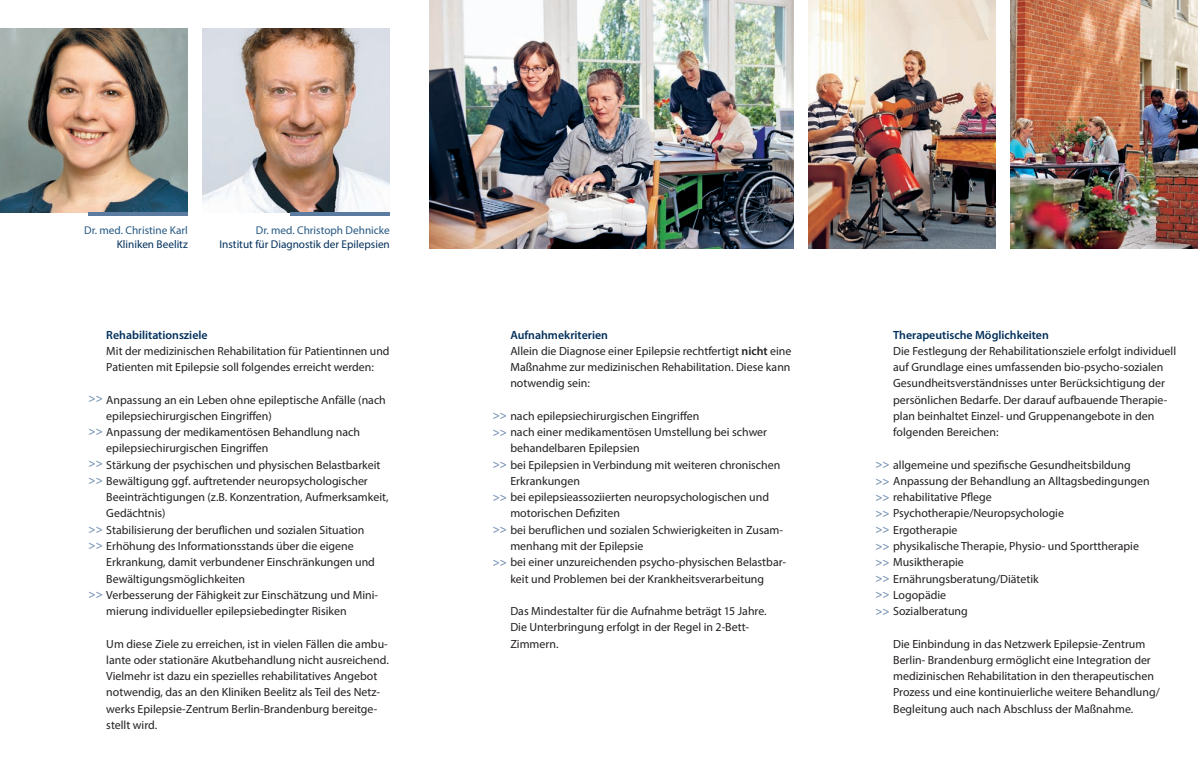
<style>
.page{position:relative;width:1198px;height:780px;background:#fff}
.page>*{position:absolute;margin:0;border:0;box-sizing:border-box;transform-origin:0 0}
.Fließtext{font:11.88px/16.2px "Myriad Pro";color:#231f20}
.Fließtext-2{font:600 11.88px "Myriad Pro";color:#002f5b}
.Headline_klein{font:600 11.88px "Myriad Pro";color:#002f5b}
.Fließtext-3{font:600 11.88px "Myriad Pro";color:#7590b1}
.t1{font:11.25px "Myriad Pro";color:#002f5b}
.t2{font:11.25px "Myriad Pro";color:#255882}
.s1{font-weight:600}
.s2{font-weight:600;color:#7590b1}
</style>
<div class="page">
<img style="left:430px;top:0;width:364px;height:248px">
<img style="left:808px;top:0;width:188px;height:248px">
<img style="left:1010px;top:0;width:188px;height:248px">
<img style="left:202px;top:28px;width:188px;height:185px">
<hr style="left:290px;top:213px;width:100px;height:3px;background:#5b7ba1">
<img style="left:0;top:28px;width:188px;height:185px">
<hr style="left:88px;top:213px;width:100px;height:3px;background:#5b7ba1">
<p class="t2" style="left:84px;top:224px;width:105px">Dr. med. Christine Karl</p>
<p class="t1" style="left:117px;top:237px;width:73px">Kliniken Beelitz</p>
<p class="t2" style="left:256px;top:224px;width:135px">Dr. med. Christoph Dehnicke</p>
<p class="t1" style="left:219px;top:237px;width:172px">Institut für Diagnostik der Epilepsien</p>
<p class="Fließtext-2" style="left:106px;top:327px;width:103px">Rehabilitationsziele</p>
<p class="Fließtext" style="left:106px;top:342px;width:285px">Mit der medizinischen Rehabilitation für Patientinnen und<br>Patienten mit Epilepsie soll folgendes erreicht werden:</p>
<p class="Fließtext" style="left:106px;top:391px;width:281px">Anpassung an ein Leben ohne epileptische Anfälle (nach epilepsiechirurgischen Eingriffen)</p>
<p class="Fließtext" style="left:106px;top:424px;width:255px">Anpassung der medikamentösen Behandlung nach epilepsiechirurgischen Eingriffen</p>
<p class="Fließtext" style="left:106px;top:456px;width:276px">Stärkung der psychischen und physischen Belastbarkeit</p>
<p class="Fließtext" style="left:106px;top:472px;width:284px">Bewältigung ggf. auftretender neuropsychologischer<br>Beeinträchtigungen (z.B. Konzentration, Aufmerksamkeit,<br>Gedächtnis)</p>
<p class="Fließtext" style="left:106px;top:521px;width:259px">Stabilisierung der beruflichen und sozialen Situation</p>
<p class="Fließtext" style="left:106px;top:537px;width:270px">Erhöhung des Informationsstands über die eigene<br>Erkrankung, damit verbundener Einschränkungen und<br>Bewältigungsmöglichkeiten</p>
<p class="Fließtext" style="left:106px;top:586px;width:273px">Verbesserung der Fähigkeit zur Einschätzung und Mini&shy;mierung individueller epilepsiebedingter Risiken</p>
<p class="Fließtext" style="left:106px;top:635px;width:284px">Um diese Ziele zu erreichen, ist in vielen Fällen die ambu&shy;lante oder stationäre Akutbehandlung nicht ausreichend.<br>Vielmehr ist dazu ein spezielles rehabilitatives Angebot notwendig, das an den Kliniken Beelitz als Teil des Netz&shy;werks Epilepsie-Zentrum Berlin-Brandenburg bereitge&shy;stellt wird.</p>
<p class="Fließtext-3" style="left:89px;top:391px;width:16px">&gt;&gt;</p>
<p class="Fließtext-3" style="left:89px;top:423px;width:16px">&gt;&gt;</p>
<p class="Fließtext-3" style="left:89px;top:456px;width:16px">&gt;&gt;</p>
<p class="Fließtext-3" style="left:89px;top:472px;width:16px">&gt;&gt;</p>
<p class="Fließtext-3" style="left:89px;top:521px;width:16px">&gt;&gt;</p>
<p class="Fließtext-3" style="left:89px;top:537px;width:16px">&gt;&gt;</p>
<p class="Fließtext-3" style="left:89px;top:586px;width:16px">&gt;&gt;</p>
<p class="Fließtext-2" style="left:510px;top:327px;width:99px">Aufnahmekriterien</p>
<p class="Fließtext" style="left:510px;top:342px;width:282px;text-align:justify">Allein die Diagnose einer Epilepsie rechtfertigt <span class="s1">nicht</span> eine Maßnahme zur medizinischen Rehabilitation. Diese kann notwendig sein:</p>
<p class="Fließtext" style="left:493px;top:407px;width:208px"><span class="s2">&gt;&gt;</span> nach epilepsiechirurgischen Eingriffen</p>
<p class="Fließtext" style="left:510px;top:424px;width:258px;text-indent:-18px"><span class="s2">&gt;&gt;</span> nach einer medikamentösen Umstellung bei schwer behandelbaren Epilepsien</p>
<p class="Fließtext" style="left:510px;top:456px;width:271px;text-indent:-18px"><span class="s2">&gt;&gt;</span> bei Epilepsien in Verbindung mit weiteren chronischen<br>Erkrankungen</p>
<p class="Fließtext" style="left:510px;top:489px;width:260px;text-indent:-18px"><span class="s2">&gt;&gt;</span> bei epilepsieassoziierten neuropsychologischen und motorischen Defiziten</p>
<p class="Fließtext" style="left:510px;top:521px;width:274px;text-indent:-18px"><span class="s2">&gt;&gt;</span> bei beruflichen und sozialen Schwierigkeiten in Zusam&shy;menhang mit der Epilepsie</p>
<p class="Fließtext" style="left:493px;top:554px;width:295px;text-align:center"><span class="s2">&gt;&gt;</span> bei einer unzureichenden psycho-physischen Belastbar&shy;keit und Problemen bei der Krankheitsverarbeitung</p>
<p class="Fließtext" style="left:510px;top:602px;width:258px">Das Mindestalter für die Aufnahme beträgt 15 Jahre.</p>
<p class="Fließtext" style="left:510px;top:619px;width:240px">Die Unterbringung erfolgt in der Regel in 2-Bett-<br>Zimmern.</p>
<p class="Headline_klein" style="left:893px;top:327px;width:157px">Therapeutische Möglichkeiten</p>
<p class="Fließtext" style="left:893px;top:342px;width:284px">Die Festlegung der Rehabilitationsziele erfolgt individuell auf Grundlage eines umfassenden bio-psycho-sozialen Gesundheitsverständnisses unter Berücksichtigung der persönlichen Bedarfe. Der darauf aufbauende Therapie&shy;plan beinhaltet Einzel- und Gruppenangebote in den folgenden Bereichen:</p>
<p class="Fließtext" style="left:875px;top:456px;width:257px"><span class="s2">&gt;&gt;</span> allgemeine und spezifische Gesundheitsbildung</p>
<p class="Fließtext" style="left:875px;top:472px;width:276px"><span class="s2">&gt;&gt;</span> Anpassung der Behandlung an Alltagsbedingungen</p>
<p class="Fließtext" style="left:875px;top:489px;width:118px"><span class="s2">&gt;&gt;</span> rehabilitative Pflege</p>
<p class="Fließtext" style="left:875px;top:505px;width:190px"><span class="s2">&gt;&gt;</span> Psychotherapie/Neuropsychologie</p>
<p class="Fließtext" style="left:875px;top:521px;width:84px"><span class="s2">&gt;&gt;</span> Ergotherapie</p>
<p class="Fließtext" style="left:875px;top:537px;width:265px"><span class="s2">&gt;&gt;</span> physikalische Therapie, Physio- und Sporttherapie</p>
<p class="Fließtext" style="left:875px;top:554px;width:90px"><span class="s2">&gt;&gt;</span> Musiktherapie</p>
<p class="Fließtext" style="left:875px;top:570px;width:165px"><span class="s2">&gt;&gt;</span> Ernährungsberatung/Diätetik</p>
<p class="Fließtext" style="left:875px;top:586px;width:72px"><span class="s2">&gt;&gt;</span> Logopädie</p>
<p class="Fließtext" style="left:875px;top:602px;width:94px"><span class="s2">&gt;&gt;</span> Sozialberatung</p>
<p class="Fließtext" style="left:893px;top:635px;width:268px">Die Einbindung in das Netzwerk Epilepsie-Zentrum Berlin- Brandenburg ermöglicht eine Integration der medizinischen Rehabilitation in den therapeutischen Prozess und eine kontinuierliche weitere Behandlung/ Begleitung auch nach Abschluss der Maßnahme.</p>
</div>
